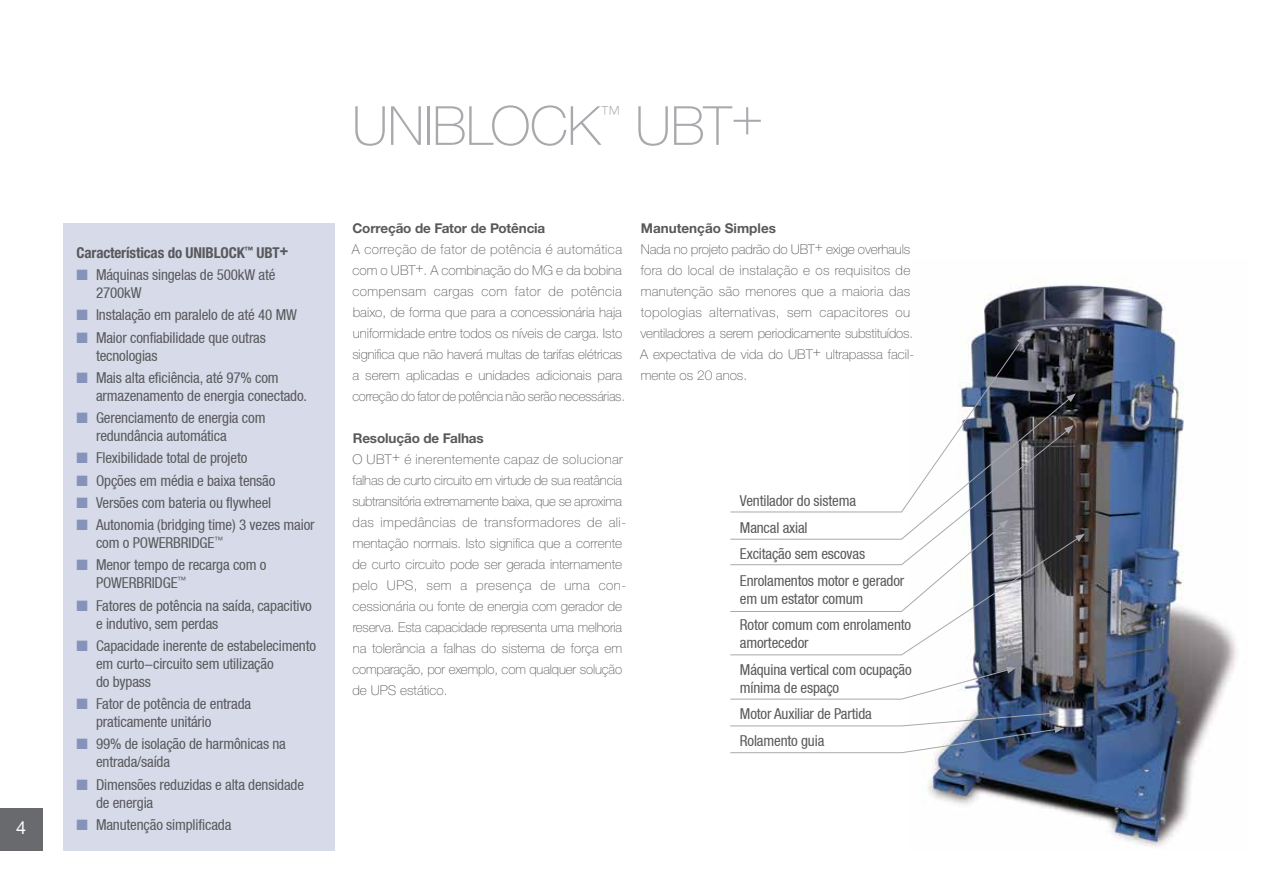
<style>
.page{position:relative;width:1263px;height:893px;background:#fff}
.page>*{position:absolute;margin:0;border:0;box-sizing:border-box;transform-origin:0 0}
.t1{font:100 54px "Helvetica Neue LTW1 G";letter-spacing:-.01em;color:#a7a9ac}
.t2{font:100 21px "Helvetica Neue LTW1 G";color:#a7a9ac}
.t3{font:18px "Helvetica Neue LTW1 G";color:#fff}
.t4{font:condensed 15px/18px "Helvetica Neue LT";letter-spacing:-.01em;color:#58595b}
.t5{font:700 condensed 15px "Helvetica Neue LTW1 G";letter-spacing:-.01em;color:#58595b}
.t6{font:100 13.5px/21px "Helvetica Neue LTW1 G";color:#58595b}
.t7{font:700 13.5px "Helvetica Neue LTW1 G";letter-spacing:-.01em;color:#58595b}
.s1{color:#8593bb}
</style>
<div class="page">
<img style="left:928px;top:285px;width:309px;height:562px">
<div style="left:64px;top:223px;width:271px;height:627px;background:#d7dae9"></div>
<svg style="left:928px;top:340px;width:94px;height:57px"></svg>
<svg style="left:1017px;top:335px;width:8px;height:10px"></svg>
<svg style="left:928px;top:397px;width:143px;height:123px"></svg>
<svg style="left:1066px;top:393px;width:10px;height:9px"></svg>
<svg style="left:730px;top:429px;width:339px;height:91px"></svg>
<svg style="left:1064px;top:425px;width:10px;height:9px"></svg>
<svg style="left:730px;top:520px;width:355px;height:136px"></svg>
<svg style="left:730px;top:667px;width:286px;height:33px"></svg>
<svg style="left:730px;top:710px;width:334px;height:43px"></svg>
<div style="left:0;top:808px;width:43px;height:42px;background:#696a6d"></div>
<p class="t5" style="left:77px;top:243px;width:214px">Características do UNIBLOCK<sup>™</sup> UBT+</p>
<p class="t4" style="left:96px;top:266px;width:181px;text-indent:-20px"><span class="s1">■</span> Máquinas singelas de 500kW até<br>2700kW</p>
<p class="t4" style="left:77px;top:306px;width:222px"><span class="s1">■</span> Instalação em paralelo de até 40 MW</p>
<p class="t4" style="left:96px;top:328px;width:171px;text-indent:-20px"><span class="s1">■</span> Maior confiabilidade que outras tecnologias</p>
<p class="t4" style="left:96px;top:368px;width:213px;text-indent:-20px"><span class="s1">■</span> Mais alta eficiência, até 97% com armazenamento de energia conectado.</p>
<p class="t4" style="left:96px;top:409px;width:171px;text-indent:-20px"><span class="s1">■</span> Gerenciamento de energia com redundância automática</p>
<p class="t4" style="left:77px;top:449px;width:172px"><span class="s1">■</span> Flexibilidade total de projeto</p>
<p class="t4" style="left:77px;top:471px;width:200px"><span class="s1">■</span> Opções em média e baixa tensão</p>
<p class="t4" style="left:77px;top:493px;width:196px"><span class="s1">■</span> Versões com bateria ou flywheel</p>
<p class="t4" style="left:96px;top:516px;width:220px;text-indent:-20px"><span class="s1">■</span> Autonomia (bridging time) 3 vezes maior com o POWERBRIDGE<sup>™</sup></p>
<p class="t4" style="left:96px;top:556px;width:172px;text-indent:-19px"><span class="s1">■</span> Menor tempo de recarga com o<br>POWERBRIDGE<sup>™</sup></p>
<p class="t4" style="left:96px;top:596px;width:217px;text-indent:-20px"><span class="s1">■</span> Fatores de potência na saída, capacitivo e indutivo, sem perdas</p>
<p class="t4" style="left:96px;top:636px;width:222px;text-indent:-20px"><span class="s1">■</span> Capacidade inerente de estabelecimento em curto-circuito sem utilização<br>do bypass</p>
<p class="t4" style="left:96px;top:695px;width:157px;text-indent:-20px"><span class="s1">■</span> Fator de potência de entrada praticamente unitário</p>
<p class="t4" style="left:96px;top:735px;width:191px;text-indent:-20px"><span class="s1">■</span> 99% de isolação de harmônicas na entrada/saída</p>
<p class="t4" style="left:96px;top:775px;width:209px;text-indent:-20px"><span class="s1">■</span> Dimensões reduzidas e alta densidade de energia</p>
<h3 class="t3" style="left:16px;top:816px;width:12px">4</h3>
<p class="t4" style="left:77px;top:815px;width:156px"><span class="s1">■</span> Manutenção simplificada</p>
<h1 class="t1" style="left:352px;top:94px;width:250px">UNIBLOCK</h1>
<h2 class="t2" style="left:600px;top:101px;width:22px">™</h2>
<h1 class="t1" style="left:635px;top:94px;width:130px">UBT+</h1>
<p class="t7" style="left:352px;top:220px;width:195px">Correção de Fator de Potência</p>
<p class="t6" style="left:352px;top:239px;width:274px">A correção de fator de potência é automática com o UBT+. A combinação do MG e da bobina compensam cargas com fator de potência baixo, de forma que para a concessionária haja uniformidade entre todos os níveis de carga. Isto significa que não haverá multas de tarifas elétricas a serem aplicadas e unidades adicionais para correção do fator de potência não serão necessárias.</p>
<p class="t7" style="left:353px;top:430px;width:132px">Resolução de Falhas</p>
<p class="t6" style="left:352px;top:449px;width:275px">O UBT+ é inerentemente capaz de solucionar falhas de curto circuito em virtude de sua reatância subtransitória extremamente baixa, que se aproxima das impedâncias de transformadores de ali&shy;mentação normais. Isto significa que a corrente de curto circuito pode ser gerada internamente pelo UPS, sem a presença de uma con&shy;cessionária ou fonte de energia com gerador de reserva. Esta capacidade representa uma melhoria na tolerância a falhas do sistema de força em comparação, por exemplo, com qualquer solução de UPS estático.</p>
<p class="t7" style="left:641px;top:220px;width:137px">Manutenção Simples</p>
<p class="t6" style="left:640px;top:239px;width:276px">Nada no projeto padrão do UBT+ exige overhauls fora do local de instalação e os requisitos de manutenção são menores que a maioria das topologias alternativas, sem capacitores ou ventiladores a serem periodicamente substituídos.<br>A expectativa de vida do UBT+ ultrapassa facil&shy;mente os 20 anos.</p>
<p class="t4" style="left:740px;top:488px;width:166px;line-height:26.5px">Ventilador do sistema<br>Mancal axial<br>Excitação sem escovas<br>Enrolamentos motor e gerador</p>
<p class="t4" style="left:740px;top:585px;width:173px;line-height:26.5px">em um estator comum<br>Rotor comum com enrolamento</p>
<p class="t4" style="left:740px;top:630px;width:173px;line-height:26.5px">amortecedor<br>Máquina vertical com ocupação</p>
<p class="t4" style="left:740px;top:674px;width:133px;line-height:26.5px">mínima de espaço<br>Motor Auxiliar de Partida<br>Rolamento guia</p>
</div>
